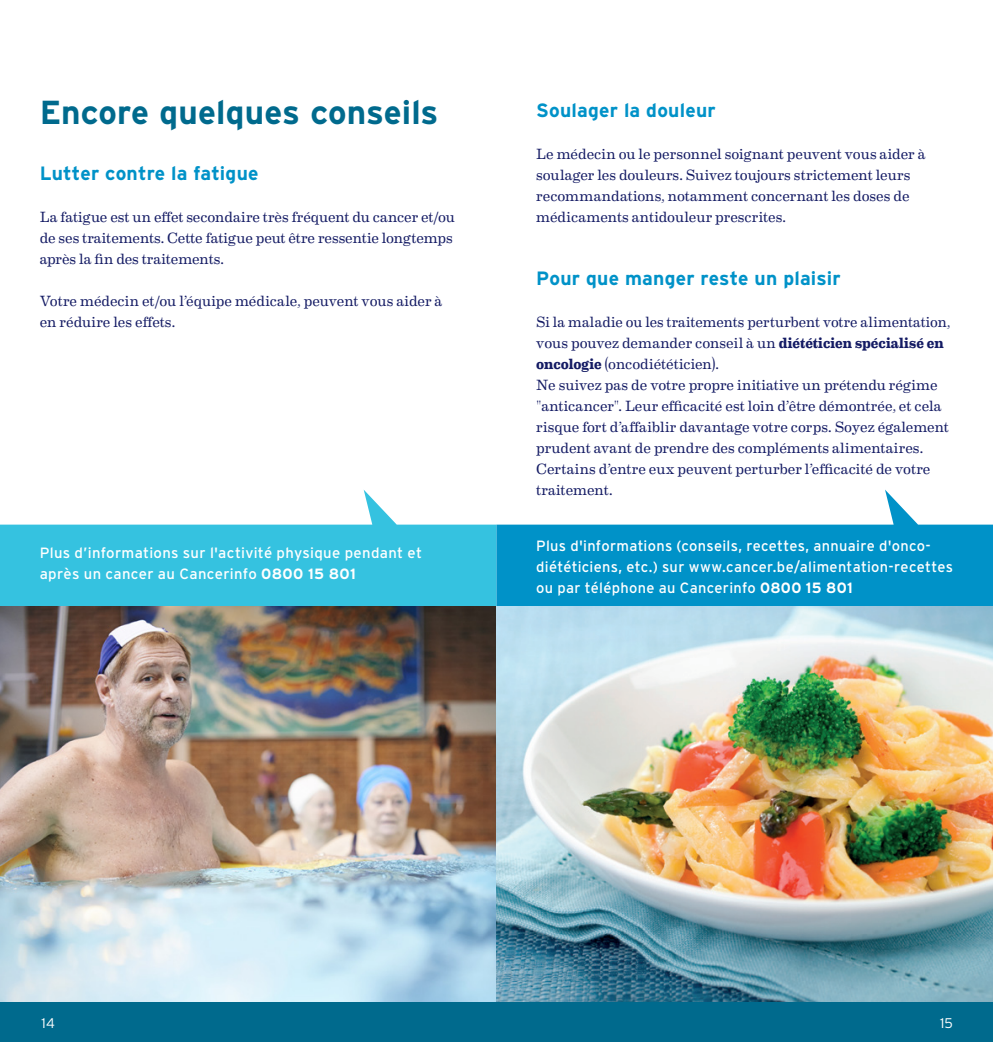
<style>
.page{position:relative;width:993px;height:1042px;background:#fff}
.page>*{position:absolute;margin:0;border:0;box-sizing:border-box;transform-origin:0 0}
._3_Titel_Niveau_1{font:700 33.25px "Interstate";color:#006a8d}
._4_Titel_Niveau_2{font:700 19.25px "Interstate";letter-spacing:.01em;color:#0092c8}
.A_Body{font:14.88px/21px "Eames Century Modern";letter-spacing:-.005em;color:#141b64}
.A_Body_kader{font:14.88px/21px "Interstate";letter-spacing:.02em;color:#fff}
.t1{font:300 14px "Interstate";color:#fff}
.s1{font-weight:700}
</style>
<div class="page">
<svg style="left:0;top:489px;width:496px;height:118px;fill:#35c2e0"></svg>
<img style="left:0;top:607px;width:496px;height:395px">
<svg style="left:496px;top:489px;width:496px;height:118px;fill:#0092c8"></svg>
<img style="left:496px;top:607px;width:496px;height:395px">
<div style="left:0;top:1002px;width:992px;height:40px;background:#006a8d"></div>
<p class="_3_Titel_Niveau_1" style="left:40px;top:92px;width:400px">Encore quelques conseils</p>
<p class="_4_Titel_Niveau_2" style="left:40px;top:161px;width:220px">Lutter contre la fatigue</p>
<p class="A_Body" style="left:40px;top:205px;width:416px">La fatigue est un effet secondaire très fréquent du cancer et/ou de ses traitements. Cette fatigue peut être ressentie longtemps après la fin des traitements.</p>
<p class="A_Body" style="left:40px;top:289px;width:404px">Votre médecin et/ou l’équipe médicale, peuvent vous aider à en réduire les effets.</p>
<p class="A_Body_kader" style="left:40px;top:542px;width:384px">Plus d’informations sur l'activité physique pendant et après un cancer au Cancerinfo <span class="s1">0800 15 801</span></p>
<p class="_4_Titel_Niveau_2" style="left:536px;top:98px;width:181px">Soulager la douleur</p>
<p class="A_Body" style="left:536px;top:142px;width:391px">Le médecin ou le personnel soignant peuvent vous aider à soulager les douleurs. Suivez toujours strictement leurs recommandations, notamment concernant les doses de médicaments antidouleur prescrites.</p>
<p class="_4_Titel_Niveau_2" style="left:536px;top:266px;width:306px">Pour que manger reste un plaisir</p>
<p class="A_Body" style="left:536px;top:310px;width:415px">Si la maladie ou les traitements perturbent votre alimentation, vous pouvez demander conseil à un <span class="s1">diététicien spécialisé en oncologie</span> (oncodiététicien).</p>
<p class="A_Body" style="left:536px;top:373px;width:414px">Ne suivez pas de votre propre initiative un prétendu régime "anticancer". Leur efficacité est loin d’être démontrée, et cela risque fort d’affaiblir davantage votre corps. Soyez également prudent avant de prendre des compléments alimentaires.<br>Certains d’entre eux peuvent perturber l’efficacité de votre traitement.</p>
<p class="A_Body_kader" style="left:536px;top:535px;width:418px">Plus d'informations (conseils, recettes, annuaire d'onco&shy;diététiciens, etc.) sur www.cancer.be/alimentation-recettes ou par téléphone au Cancerinfo <span class="s1">0800 15 801</span></p>
<p class="t1" style="left:42px;top:1014px;width:15px">14</p>
<p class="t1" style="left:939px;top:1014px;width:14px">15</p>
</div>
